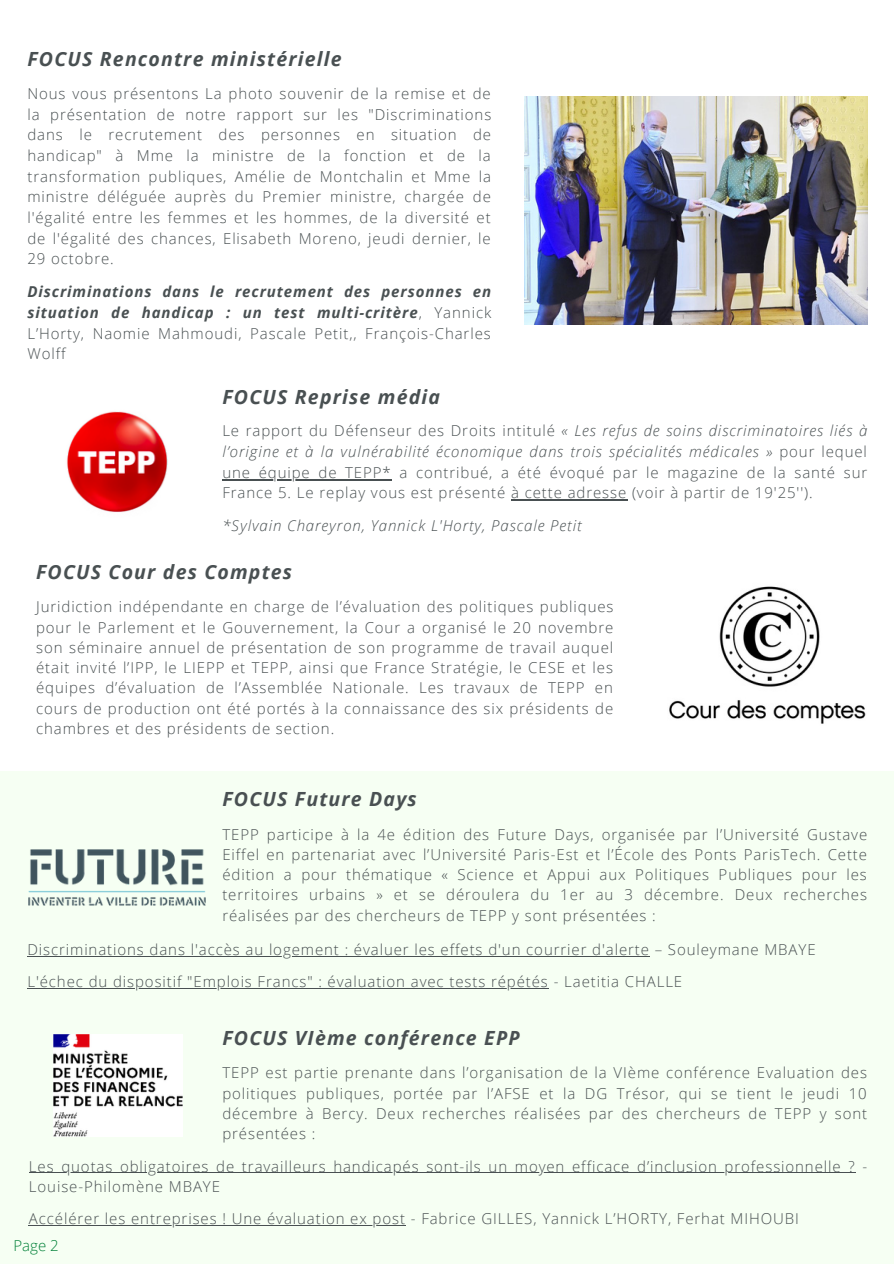
<style>
.page{position:relative;width:894px;height:1264px;background:#fff}
.page>*{position:absolute;margin:0;border:0;box-sizing:border-box;transform-origin:0 0}
.t1{font:italic 700 19.5px "Open Sans";letter-spacing:.06em;color:#495052}
.t2{font:300 15px/20.2px "Open Sans";letter-spacing:.06em;color:#495052;text-align:justify}
.t3{font:italic 700 15px/20.7px "Open Sans";letter-spacing:.06em;color:#495052;text-align:justify}
.t4{font:italic 300 15px "Open Sans";letter-spacing:.06em;color:#495052}
.t5{font:300 15px "Open Sans";color:#008037}
.s1{font-weight:300;font-style:normal}
.s2{font-style:italic}
</style>
<div class="page">
<div style="left:0;top:771px;width:893px;height:492px;background:#f6fff3"></div>
<img style="left:524px;top:96px;width:343px;height:229px">
<img style="left:66px;top:411px;width:102px;height:101px">
<img style="left:669px;top:586px;width:197px;height:138px">
<img style="left:29px;top:849px;width:177px;height:56px">
<img style="left:54px;top:1034px;width:128px;height:102px">
<hr style="left:222px;top:479px;width:169px;height:1px;background:#495052">
<hr style="left:511px;top:499px;width:116px;height:2px;background:#495052">
<hr style="left:27px;top:955px;width:622px;height:1px;background:#495052">
<hr style="left:27px;top:988px;width:521px;height:1px;background:#495052">
<hr style="left:29px;top:1172px;width:826px;height:1px;background:#495052">
<hr style="left:29px;top:1224px;width:377px;height:1px;background:#495052">
<h1 class="t1" style="left:27px;top:46px;width:315px">FOCUS Rencontre ministérielle</h1>
<p class="t2" style="left:27px;top:83px;width:465px;line-height:20.7px">Nous vous présentons La photo souvenir de la remise et de la présentation de notre rapport sur les "Discriminations dans le recrutement des personnes en situation de handicap" à Mme la ministre de la fonction et de la transformation publiques, Amélie de Montchalin et Mme la ministre déléguée auprès du Premier ministre, chargée de l'égalité entre les femmes et les hommes, de la diversité et de l'égalité des chances, Elisabeth Moreno, jeudi dernier, le 29 octobre.</p>
<p class="t3" style="left:27px;top:281px;width:465px">Discriminations dans le recrutement des personnes en situation de handicap : un test multi-critère<span class="s1">, Yannick L’Horty, Naomie Mahmoudi, Pascale Petit,, François-Charles Wolff</span></p>
<h1 class="t1" style="left:222px;top:383px;width:219px">FOCUS Reprise média</h1>
<p class="t2" style="left:222px;top:420px;width:646px;line-height:20.7px">Le rapport du Défenseur des Droits intitulé <span class="s2">« Les refus de soins discriminatoires liés à l’origine et à la vulnérabilité économique dans trois spécialités médicales »</span> pour lequel une équipe de TEPP* a contribué, a été évoqué par le magazine de la santé sur France 5. Le replay vous est présenté à cette adresse (voir à partir de 19'25'').</p>
<p class="t4" style="left:222px;top:515px;width:360px">*Sylvain Chareyron, Yannick L'Horty, Pascale Petit</p>
<h1 class="t1" style="left:36px;top:557px;width:257px">FOCUS Cour des Comptes</h1>
<p class="t2" style="left:36px;top:596px;width:579px">Juridiction indépendante en charge de l’évaluation des politiques publiques pour le Parlement et le Gouvernement, la Cour a organisé le 20 novembre son séminaire annuel de présentation de son programme de travail auquel était invité l’IPP, le LIEPP et TEPP, ainsi que France Stratégie, le CESE et les équipes d’évaluation de l’Assemblée Nationale. Les travaux de TEPP en cours de production ont été portés à la connaissance des six présidents de chambres et des présidents de section.</p>
<h1 class="t1" style="left:222px;top:785px;width:196px">FOCUS Future Days</h1>
<p class="t2" style="left:222px;top:823px;width:646px">TEPP participe à la 4e édition des Future Days, organisée par l’Université Gustave Eiffel en partenariat avec l’Université Paris-Est et l’École des Ponts ParisTech. Cette édition a pour thématique « Science et Appui aux Politiques Publiques pour les territoires urbains » et se déroulera du 1er au 3 décembre. Deux recherches réalisées par des chercheurs de TEPP y sont présentées :</p>
<p class="t2" style="left:27px;top:933px;width:789px;line-height:32.2px">Discriminations dans l'accès au logement : évaluer les effets d'un courrier d'alerte – Souleymane MBAYE<br>L'échec du dispositif "Emplois Francs" : évaluation avec tests répétés - Laetitia CHALLE</p>
<h1 class="t1" style="left:222px;top:1023px;width:299px">FOCUS VIème conférence EPP</h1>
<p class="t2" style="left:222px;top:1062px;width:646px">TEPP est partie prenante dans l’organisation de la VIème conférence Evaluation des politiques publiques, portée par l’AFSE et la DG Trésor, qui se tient le jeudi 10 décembre à Bercy. Deux recherches réalisées par des chercheurs de TEPP y sont présentées :</p>
<p class="t2" style="left:29px;top:1155px;width:839px">Les quotas obligatoires de travailleurs handicapés sont-ils un moyen efficace d’inclusion professionnelle ? -<br>Louise-Philomène MBAYE</p>
<p class="t2" style="left:29px;top:1208px;width:771px">Accélérer les entreprises ! Une évaluation ex post - Fabrice GILLES, Yannick L’HORTY, Ferhat MIHOUBI</p>
<p class="t5" style="left:13px;top:1234px;width:47px">Page 2</p>
</div>
